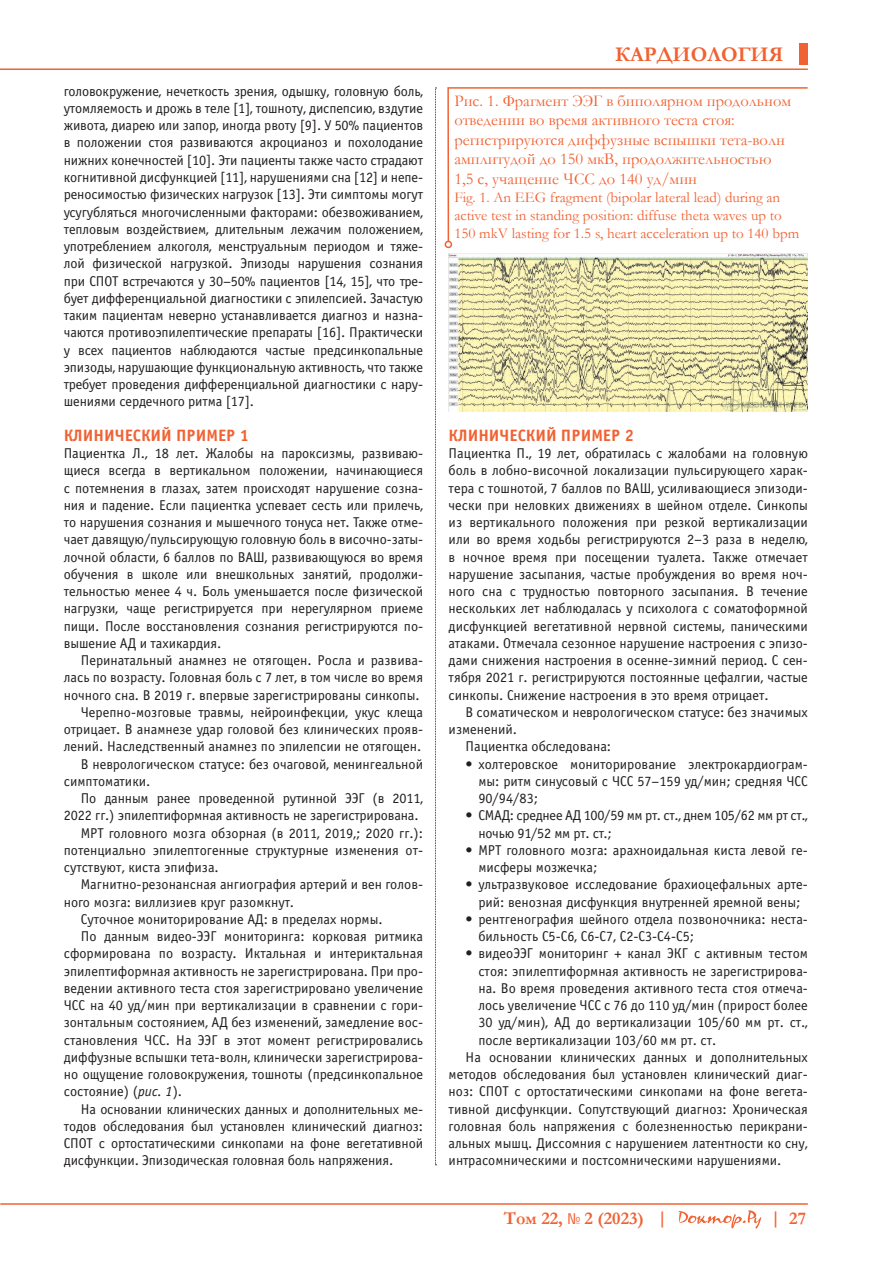
<style>
.page{position:relative;width:893px;height:1263px;background:#fff}
.page>*{position:absolute;margin:0;border:0;box-sizing:border-box;transform-origin:0 0}
.t1{font:700 21px "Garamond";color:#f16232}
.t2{font:700 18px "Garamond";color:#f16232}
.t3{font:16.5px/19.5px "Garamond";color:#f16232}
.lit_2{font:700 16.5px "Officina Sans C";color:#f16232}
.t4{font:15px/18px "Garamond";color:#f16232}
.lit_2-2{font:14.25px/17.2px "Officina Sans C";color:#231f20;text-align:justify}
.lit_2-3{font:14.25px/17.2px "Officina Sans C";letter-spacing:-.02em;color:#231f20}
.s1{font-style:italic}
.s2{font-family:"Helios Cond";font-weight:400;font-size:15px}
</style>
<div class="page">
<hr style="left:0;top:68px;width:808px;height:2px;background:#f16232">
<div style="left:799px;top:44px;width:9px;height:21px;background:#f16232"></div>
<hr style="left:0;top:1203px;width:808px;height:2px;background:#f16232">
<svg style="left:679px;top:1210px;width:82px;height:18px"></svg>
<svg style="left:447px;top:87px;width:361px;height:156px"></svg>
<div style="left:445px;top:241px;width:7px;height:7px;border:2px solid #f16232;border-radius:50%"></div>
<img style="left:448px;top:253px;width:360px;height:159px">
<svg style="left:435px;top:88px;width:1px;height:1077px"></svg>
<p class="lit_2-2" style="left:64px;top:83px;width:361px">головокружение, нечеткость зрения, одышку, головную боль, утомляемость и дрожь в теле [1], тошноту, диспепсию, вздутие живота, диарею или запор, иногда рвоту [9]. У 50% пациентов в положении стоя развиваются акроцианоз и похолодание нижних конечностей [10]. Эти пациенты также часто страдают когнитивной дисфункцией [11], нарушениями сна [12] и непе&shy;реносимостью физических нагрузок [13]. Эти симптомы могут усугубляться многочисленными факторами: обезвоживанием, тепловым воздействием, длительным лежачим положением, употреблением алкоголя, менструальным периодом и тяже&shy;лой физической нагрузкой. Эпизоды нарушения сознания при СПОТ встречаются у 30–50% пациентов [14, 15], что тре&shy;бует дифференциальной диагностики с эпилепсией. Зачастую таким пациентам неверно устанавливается диагноз и назна&shy;чаются противоэпилептические препараты [16]. Практически у всех пациентов наблюдаются частые предсинкопальные эпизоды, нарушающие функциональную активность, что также требует проведения дифференциальной диагностики с нару&shy;шениями сердечного ритма [17].</p>
<p class="lit_2" style="left:64px;top:426px;width:187px">КЛИНИЧЕСКИЙ ПРИМЕР 1</p>
<p class="lit_2-2" style="left:64px;top:445px;width:361px">Пациентка Л., 18 лет. Жалобы на пароксизмы, развиваю&shy;щиеся всегда в вертикальном положении, начинающиеся с потемнения в глазах, затем происходят нарушение созна&shy;ния и падение. Если пациентка успевает сесть или прилечь, то нарушения сознания и мышечного тонуса нет. Также отме&shy;чает давящую/пульсирующую головную боль в височно-заты&shy;лочной области, 6 баллов по ВАШ, развивающуюся во время обучения в школе или внешкольных занятий, продолжи&shy;тельностью менее 4 ч. Боль уменьшается после физической нагрузки, чаще регистрируется при нерегулярном приеме пищи. После восстановления сознания регистрируются по&shy;вышение АД и тахикардия.</p>
<p class="lit_2-2" style="left:64px;top:652px;width:361px;text-indent:17px">Перинатальный анамнез не отягощен. Росла и развива&shy;лась по возрасту. Головная боль с 7 лет, в том числе во время ночного сна. В 2019 г. впервые зарегистрированы синкопы.</p>
<p class="lit_2-2" style="left:64px;top:704px;width:361px;text-indent:17px">Черепно-мозговые травмы, нейроинфекции, укус клеща отрицает. В анамнезе удар головой без клинических прояв&shy;лений. Наследственный анамнез по эпилепсии не отягощен.</p>
<p class="lit_2-2" style="left:64px;top:755px;width:361px;text-indent:17px">В неврологическом статусе: без очаговой, менингеальной симптоматики.</p>
<p class="lit_2-2" style="left:64px;top:790px;width:361px;text-indent:17px">По данным ранее проведенной рутинной ЭЭГ (в 2011,<br>2022 гг.) эпилептиформная активность не зарегистрирована.</p>
<p class="lit_2-2" style="left:64px;top:824px;width:361px;text-indent:17px">МРТ головного мозга обзорная (в 2011, 2019,; 2020 гг.): потенциально эпилептогенные структурные изменения от&shy;сутствуют, киста эпифиза.</p>
<p class="lit_2-2" style="left:64px;top:876px;width:361px;text-indent:17px">Магнитно-резонансная ангиография артерий и вен голов&shy;ного мозга: виллизиев круг разомкнут.</p>
<p class="lit_2-2" style="left:81px;top:911px;width:303px">Суточное мониторирование АД: в пределах нормы.</p>
<p class="lit_2-2" style="left:64px;top:928px;width:361px;text-indent:17px">По данным видео-ЭЭГ мониторинга: корковая ритмика сформирована по возрасту. Иктальная и интериктальная эпилептиформная активность не зарегистрирована. При про&shy;ведении активного теста стоя зарегистрировано увеличение ЧСС на 40 уд/мин при вертикализации в сравнении с гори&shy;зонтальным состоянием, АД без изменений, замедление вос&shy;становления ЧСС. На ЭЭГ в этот момент регистрировались диффузные вспышки тета-волн, клинически зарегистрирова&shy;но ощущение головокружения, тошноты (предсинкопальное состояние) (<span class="s1">рис. 1</span>).</p>
<p class="lit_2-2" style="left:64px;top:1100px;width:361px;text-indent:17px">На основании клинических данных и дополнительных ме&shy;тодов обследования был установлен клинический диагноз:<br>СПОТ с ортостатическими синкопами на фоне вегетативной дисфункции. Эпизодическая головная боль напряжения.</p>
<h1 class="t1" style="left:615px;top:40px;width:170px">КАРДИОЛОГИЯ</h1>
<p class="t3" style="left:454px;top:90px;width:338px">Рис. 1. Фрагмент ЭЭГ в биполярном продольном отведении во время активного теста стоя: регистрируются диффузные вспышки тета-волн амплитудой до 150 мкВ, продолжительностью 1,5 с, учащение ЧСС до 140 уд/мин</p>
<p class="t4" style="left:454px;top:188px;width:346px">Fig. 1. An EEG fragment (bipolar lateral lead) during an active test in standing position: diffuse theta waves up to<br>150 mkV lasting for 1.5 s, heart acceleration up to 140 bpm</p>
<p class="lit_2" style="left:449px;top:426px;width:187px">КЛИНИЧЕСКИЙ ПРИМЕР 2</p>
<p class="lit_2-2" style="left:449px;top:445px;width:361px">Пациентка П., 19 лет, обратилась с жалобами на головную боль в лобно-височной локализации пульсирующего харак&shy;тера с тошнотой, 7 баллов по ВАШ, усиливающиеся эпизоди&shy;чески при неловких движениях в шейном отделе. Синкопы из вертикального положения при резкой вертикализации или во время ходьбы регистрируются 2–3 раза в неделю, в ночное время при посещении туалета. Также отмечает нарушение засыпания, частые пробуждения во время ноч&shy;ного сна с трудностью повторного засыпания. В течение нескольких лет наблюдалась у психолога с соматоформной дисфункцией вегетативной нервной системы, паническими атаками. Отмечала сезонное нарушение настроения с эпизо&shy;дами снижения настроения в осенне-зимний период. С сен&shy;тября 2021 г. регистрируются постоянные цефалгии, частые синкопы. Снижение настроения в это время отрицает.</p>
<p class="lit_2-2" style="left:449px;top:704px;width:361px;text-indent:17px">В соматическом и неврологическом статусе: без значимых изменений.</p>
<p class="lit_2-2" style="left:466px;top:738px;width:147px">Пациентка обследована:</p>
<p class="lit_2-2" style="left:478px;top:755px;width:331px;text-indent:-13px">• холтеровское мониторирование электрокардиограм&shy;мы: ритм синусовый с ЧСС 57–159 уд/мин; средняя ЧСС 90/94/83;</p>
<p class="lit_2-3" style="left:478px;top:807px;width:331px;text-indent:-13px">• СМАД: среднее АД 100/59 мм рт. cт., днем 105/62 мм рт ст., ночью 91/52 мм рт. cт.;</p>
<p class="lit_2-2" style="left:478px;top:842px;width:330px;text-indent:-13px">• МРТ головного мозга: арахноидальная киста левой ге&shy;мисферы мозжечка;</p>
<p class="lit_2-2" style="left:466px;top:876px;width:344px;text-align:center">• ультразвуковое исследование брахиоцефальных арте&shy;рий: венозная дисфункция внутренней яремной вены;</p>
<p class="lit_2-2" style="left:478px;top:911px;width:331px;text-indent:-13px">• рентгенография шейного отдела позвоночника: неста&shy;бильность С5-С6, С6-С7, С2-С3-С4-С5;</p>
<p class="lit_2-2" style="left:478px;top:945px;width:331px;text-indent:-13px">• видеоЭЭГ мониторинг + канал ЭКГ с активным тестом стоя: эпилептиформная активность не зарегистрирова&shy;на. Во время проведения активного теста стоя отмеча&shy;лось увеличение ЧСС с 76 до 110 уд/мин (прирост более 30 уд/мин), АД до вертикализации 105/60 мм рт. ст., после вертикализации 103/60 мм рт. ст.</p>
<p class="lit_2-2" style="left:449px;top:1049px;width:361px;text-indent:17px">На основании клинических данных и дополнительных методов обследования был установлен клинический диаг&shy;ноз: СПОТ с ортостатическими синкопами на фоне вегета&shy;тивной дисфункции. Сопутствующий диагноз: Хроническая головная боль напряжения с болезненностью перикрани&shy;альных мышц. Диссомния с нарушением латентности ко сну, интрасомническими и постсомническими нарушениями.</p>
<p class="t2" style="left:504px;top:1206px;width:165px">Том 22, <span class="s2">№</span> 2 (2023) |</p>
<p class="t2" style="left:771px;top:1206px;width:37px">| 27</p>
</div>
